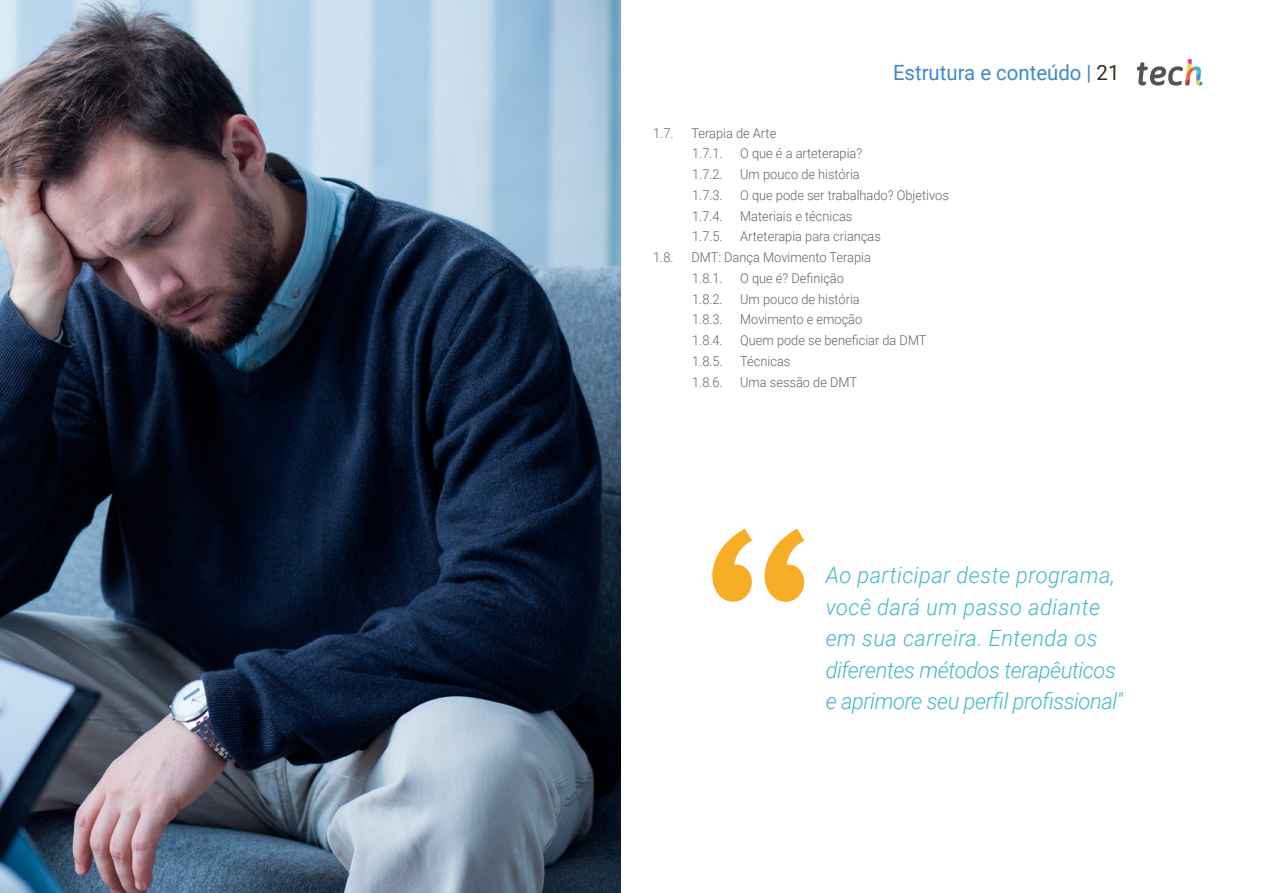
<style>
.page{position:relative;width:1263px;height:893px;background:#fff}
.page>*{position:absolute;margin:0;border:0;box-sizing:border-box;transform-origin:0 0}
.t1{font:italic 300 22.5px/31.5px "Roboto";letter-spacing:.01em;color:#43b7cf}
.t2{font:21px "Roboto";color:#4089c5}
.t3{font:300 13.5px/20.7px "Roboto";color:#61646a;scale:.95 1}
.s1{color:#312e20}
</style>
<div class="page">
<img style="left:0;top:0;width:621px;height:893px">
<svg style="left:712px;top:529px;width:92px;height:73px"></svg>
<svg style="left:1137px;top:59px;width:65px;height:27px"></svg>
<p class="t3" style="left:653px;top:122px;width:23px">1.7.</p>
<p class="t3" style="left:691px;top:122px;width:91px">Terapia de Arte<br>1.7.1.</p>
<p class="t3" style="left:740px;top:143px;width:130px">O que é a arteterapia?</p>
<h2 class="t2" style="left:893px;top:57px;width:228px">Estrutura e conteúdo | <span class="s1">21</span></h2>
<p class="t3" style="left:692px;top:164px;width:34px">1.7.2.</p>
<p class="t3" style="left:740px;top:164px;width:127px">Um pouco de história</p>
<p class="t3" style="left:692px;top:184px;width:34px">1.7.3.</p>
<p class="t3" style="left:740px;top:184px;width:221px">O que pode ser trabalhado? Objetivos</p>
<p class="t3" style="left:692px;top:205px;width:34px">1.7.4.</p>
<p class="t3" style="left:740px;top:205px;width:120px">Materiais e técnicas</p>
<p class="t3" style="left:692px;top:226px;width:34px">1.7.5.</p>
<p class="t3" style="left:740px;top:226px;width:150px">Arteterapia para crianças</p>
<p class="t3" style="left:653px;top:247px;width:23px">1.8.</p>
<p class="t3" style="left:691px;top:247px;width:190px">DMT: Dança Movimento Terapia<br>1.8.1.</p>
<p class="t3" style="left:740px;top:267px;width:111px">O que é? Definição</p>
<p class="t3" style="left:692px;top:288px;width:34px">1.8.2.</p>
<p class="t3" style="left:740px;top:288px;width:127px">Um pouco de história</p>
<p class="t3" style="left:692px;top:309px;width:34px">1.8.3.</p>
<p class="t3" style="left:740px;top:309px;width:130px">Movimento e emoção</p>
<p class="t3" style="left:692px;top:330px;width:34px">1.8.4.</p>
<p class="t3" style="left:740px;top:330px;width:198px">Quem pode se beneficiar da DMT</p>
<p class="t3" style="left:692px;top:350px;width:34px">1.8.5.</p>
<p class="t3" style="left:740px;top:350px;width:54px">Técnicas</p>
<p class="t3" style="left:692px;top:371px;width:34px">1.8.6.</p>
<p class="t3" style="left:740px;top:371px;width:125px">Uma sessão de DMT</p>
<h1 class="t1" style="left:826px;top:558px;width:299px">Ao participar deste programa, você dará um passo adiante em sua carreira. Entenda os diferentes métodos terapêuticos e aprimore seu perfil profissional"</h1>
</div>
